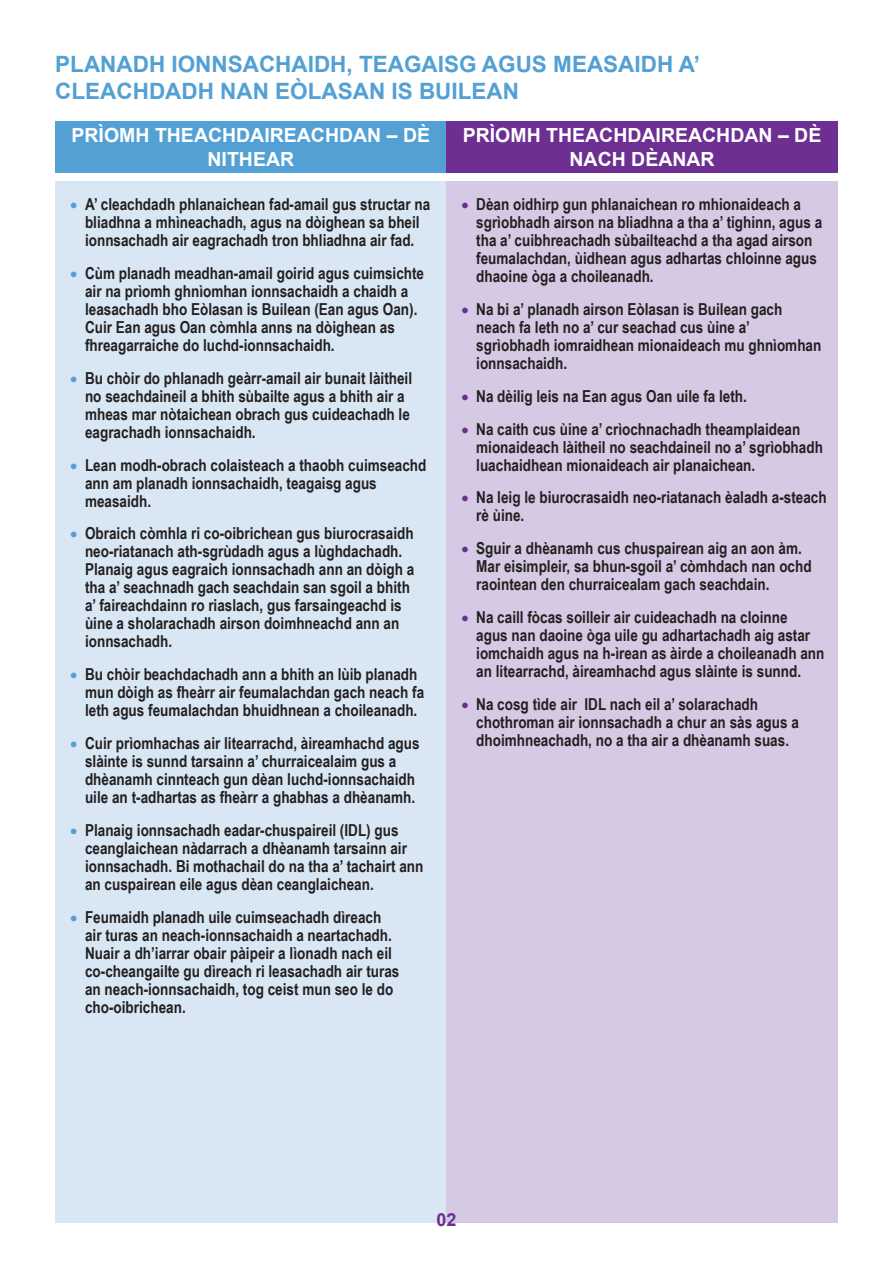
<style>
.page{position:relative;width:893px;height:1263px;background:#fff}
.page>*{position:absolute;margin:0;border:0;box-sizing:border-box;transform-origin:0 0}
.Blue_Heading{font:700 22.5px/27px "Arial";color:#52a0d4}
.White_Heading{font:700 19.5px/23.4px "Arial";color:#fff;text-align:center}
.t1{font:700 18px "Arial";color:#6d2f92}
.Table_bullets{font:700 16.5px/18px "Arial Narrow";color:#231f20}
.s1{color:#52a0d4}
.s2{color:#6d2f92}
</style>
<div class="page">
<div style="left:55px;top:121px;width:391px;height:51px;background:#52a0d4"></div>
<div style="left:446px;top:121px;width:392px;height:51px;background:#6d2f92"></div>
<div style="left:55px;top:181px;width:391px;height:1042px;background:#d9e7f4"></div>
<div style="left:446px;top:181px;width:392px;height:1042px;background:#d5c9e3"></div>
<p class="Blue_Heading" style="left:55px;top:51px;width:646px">PLANADH IONNSACHAIDH, TEAGAISG AGUS MEASAIDH A’<br>CLEACHDADH NAN EÒLASAN IS BUILEAN</p>
<p class="White_Heading" style="left:72px;top:124px;width:360px">PRÌOMH THEACHDAIREACHDAN – DÈ<br>NITHEAR</p>
<p class="White_Heading" style="left:463px;top:124px;width:360px">PRÌOMH THEACHDAIREACHDAN – DÈ<br>NACH DÈANAR</p>
<p class="Table_bullets" style="left:70px;top:194px;width:362px;text-align:center"><span class="s1">•</span> A’ cleachdadh phlanaichean fad-amail gus structar na bliadhna a mhìneachadh, agus na dòighean sa bheil ionnsachadh air eagrachadh tron bhliadhna air fad.</p>
<p class="Table_bullets" style="left:85px;top:263px;width:341px;text-indent:-15px"><span class="s1">•</span> Cùm planadh meadhan-amail goirid agus cuimsichte air na prìomh ghnìomhan ionnsachaidh a chaidh a leasachadh bho Eòlasan is Builean (Ean agus Oan).<br>Cuir Ean agus Oan còmhla anns na dòighean as fhreagarraiche do luchd-ionnsachaidh.</p>
<p class="Table_bullets" style="left:85px;top:368px;width:329px;text-indent:-15px"><span class="s1">•</span> Bu chòir do phlanadh geàrr-amail air bunait làitheil no seachdaineil a bhith sùbailte agus a bhith air a mheas mar nòtaichean obrach gus cuideachadh le eagrachadh ionnsachaidh.</p>
<p class="Table_bullets" style="left:85px;top:455px;width:343px;text-indent:-15px"><span class="s1">•</span> Lean modh-obrach colaisteach a thaobh cuimseachd ann am planadh ionnsachaidh, teagaisg agus measaidh.</p>
<p class="Table_bullets" style="left:85px;top:524px;width:331px;text-indent:-15px"><span class="s1">•</span> Obraich còmhla ri co-oibrichean gus biurocrasaidh neo-riatanach ath-sgrùdadh agus a lùghdachadh.<br>Planaig agus eagraich ionnsachadh ann an dòigh a tha a’ seachnadh gach seachdain san sgoil a bhith a’ faireachdainn ro riaslach, gus farsaingeachd is ùine a sholarachadh airson doimhneachd ann an ionnsachadh.</p>
<p class="Table_bullets" style="left:85px;top:665px;width:341px;text-indent:-15px"><span class="s1">•</span> Bu chòir beachdachadh ann a bhith an lùib planadh mun dòigh as fheàrr air feumalachdan gach neach fa leth agus feumalachdan bhuidhnean a choileanadh.</p>
<p class="Table_bullets" style="left:85px;top:734px;width:336px;text-indent:-15px"><span class="s1">•</span> Cuir prìomhachas air litearrachd, àireamhachd agus slàinte is sunnd tarsainn a’ churraicealaim gus a dhèanamh cinnteach gun dèan luchd-ionnsachaidh uile an t-adhartas as fheàrr a ghabhas a dhèanamh.</p>
<p class="Table_bullets" style="left:85px;top:820px;width:340px;text-indent:-15px"><span class="s1">•</span> Planaig ionnsachadh eadar-chuspaireil (IDL) gus ceanglaichean nàdarrach a dhèanamh tarsainn air ionnsachadh. Bi mothachail do na tha a’ tachairt ann an cuspairean eile agus dèan ceanglaichean.</p>
<p class="Table_bullets" style="left:85px;top:907px;width:316px;text-indent:-15px"><span class="s1">•</span> Feumaidh planadh uile cuimseachadh dìreach air turas an neach-ionnsachaidh a neartachadh.<br>Nuair a dh’iarrar obair pàipeir a lìonadh nach eil co-cheangailte gu dìreach ri leasachadh air turas an neach-ionnsachaidh, tog ceist mun seo le do cho-oibrichean.</p>
<p class="Table_bullets" style="left:476px;top:194px;width:347px;text-indent:-15px"><span class="s2">•</span> Dèan oidhirp gun phlanaichean ro mhionaideach a sgrìobhadh airson na bliadhna a tha a’ tighinn, agus a tha a’ cuibhreachadh sùbailteachd a tha agad airson feumalachdan, ùidhean agus adhartas chloinne agus dhaoine òga a choileanadh.</p>
<p class="Table_bullets" style="left:476px;top:299px;width:347px;text-indent:-15px"><span class="s2">•</span> Na bi a’ planadh airson Eòlasan is Builean gach neach fa leth no a’ cur seachad cus ùine a’ sgrìobhadh iomraidhean mionaideach mu ghnìomhan ionnsachaidh.</p>
<p class="Table_bullets" style="left:461px;top:386px;width:287px"><span class="s2">•</span> Na dèilig leis na Ean agus Oan uile fa leth.</p>
<p class="Table_bullets" style="left:476px;top:419px;width:348px;text-indent:-15px"><span class="s2">•</span> Na caith cus ùine a’ crìochnachadh theamplaidean mionaideach làitheil no seachdaineil no a’ sgrìobhadh luachaidhean mionaideach air planaichean.</p>
<p class="Table_bullets" style="left:476px;top:488px;width:352px;text-indent:-15px"><span class="s2">•</span> Na leig le biurocrasaidh neo-riatanach èaladh a-steach rè ùine.</p>
<p class="Table_bullets" style="left:476px;top:539px;width:337px;text-indent:-15px"><span class="s2">•</span> Sguir a dhèanamh cus chuspairean aig an aon àm.<br>Mar eisimpleir, sa bhun-sgoil a’ còmhdach nan ochd raointean den churraicealam gach seachdain.</p>
<p class="Table_bullets" style="left:476px;top:608px;width:350px;text-indent:-15px"><span class="s2">•</span> Na caill fòcas soilleir air cuideachadh na cloinne<br>agus nan daoine òga uile gu adhartachadh aig astar iomchaidh agus na h-ìrean as àirde a choileanadh ann an litearrachd, àireamhachd agus slàinte is sunnd.</p>
<p class="Table_bullets" style="left:476px;top:694px;width:324px;text-indent:-15px"><span class="s2">•</span> Na cosg tìde air IDL nach eil a’ solarachadh chothroman air ionnsachadh a chur an sàs agus a dhoimhneachadh, no a tha air a dhèanamh suas.</p>
<p class="t1" style="left:436px;top:1207px;width:22px">02</p>
</div>
